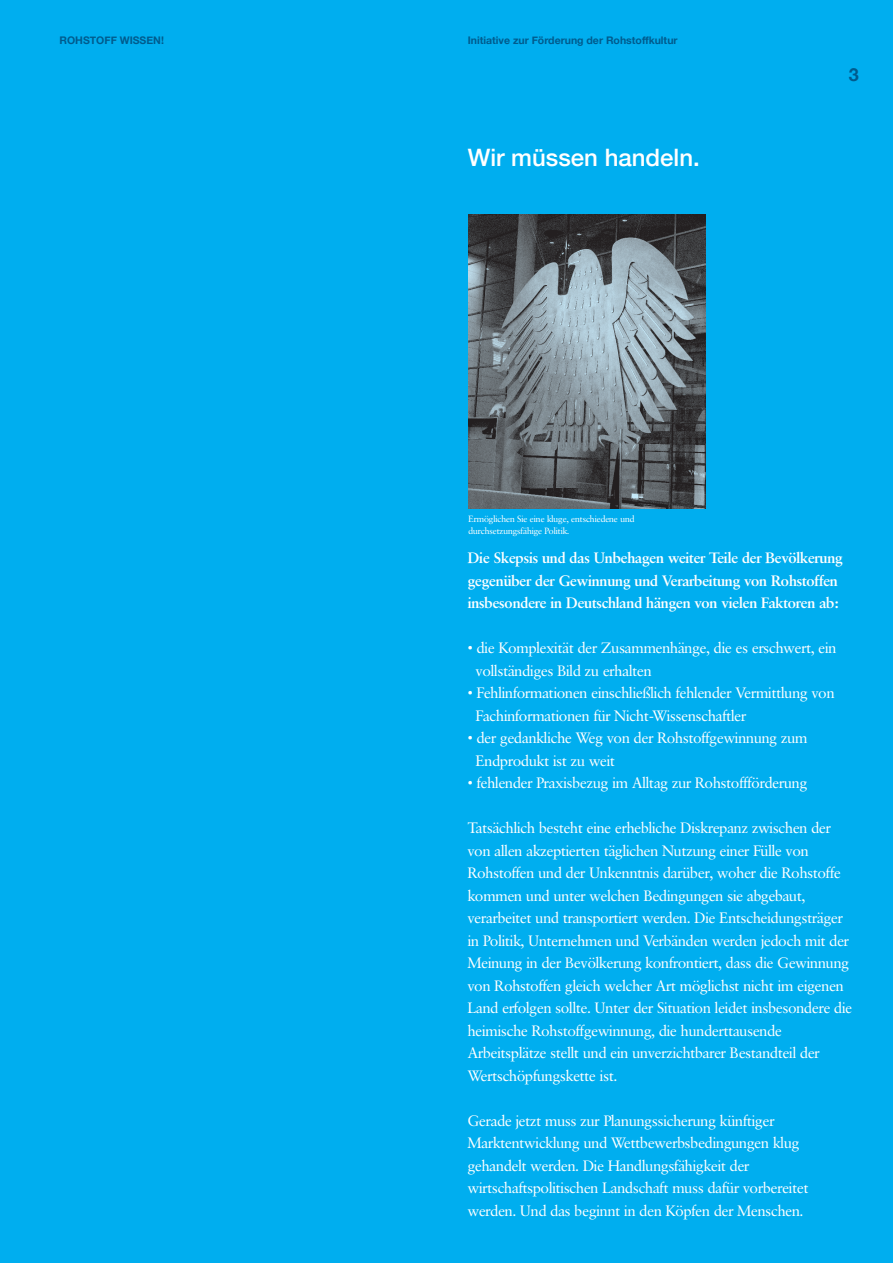
<style>
.page{position:relative;width:893px;height:1263px;background:#00aeef}
.page>*{position:absolute;margin:0;border:0;box-sizing:border-box;transform-origin:0 0}
.t1{font:500 24px "Helvetica Neue";color:#fff}
.t2{font:700 18px "Helvetica Neue";color:#005b8d}
.t3{font:15px/22.5px "Sabon BQ";color:#fff}
.t4{font:700 15px/22.5px "Sabon BQ";color:#fff}
.t5{font:700 10.5px "Helvetica Neue";color:#005b8d}
.t6{font:9px/12px "Sabon BQ";color:#fff}
</style>
<div class="page">
<img style="left:468px;top:214px;width:237px;height:294px">
<p class="t5" style="left:60px;top:32px;width:106px">ROHSTOFF WISSEN!</p>
<p class="t5" style="left:468px;top:32px;width:211px">Initiative zur Förderung der Rohstoffkultur</p>
<h1 class="t1" style="left:468px;top:138px;width:234px">Wir müssen handeln.</h1>
<p class="t6" style="left:468px;top:513px;width:167px">Ermöglichen Sie eine kluge, entschiedene und durchsetzungsfähige Politik.</p>
<p class="t2" style="left:849px;top:61px;width:12px">3</p>
<p class="t4" style="left:468px;top:547px;width:376px">Die Skepsis und das Unbehagen weiter Teile der Bevölkerung gegenüber der Gewinnung und Verarbeitung von Rohstoffen insbesondere in Deutschland hängen von vielen Faktoren ab:</p>
<p class="t3" style="left:476px;top:637px;width:362px;text-indent:-8px">• die Komplexität der Zusammenhänge, die es erschwert, ein vollständiges Bild zu erhalten</p>
<p class="t3" style="left:476px;top:682px;width:360px;text-indent:-8px">• Fehlinformationen einschließlich fehlender Vermittlung von<br>Fachinformationen für Nicht-Wissenschaftler</p>
<p class="t3" style="left:476px;top:727px;width:333px;text-indent:-8px">• der gedankliche Weg von der Rohstoffgewinnung zum<br>Endprodukt ist zu weit</p>
<p class="t3" style="left:468px;top:772px;width:341px">• fehlender Praxisbezug im Alltag zur Rohstoffförderung</p>
<p class="t3" style="left:468px;top:817px;width:386px">Tatsächlich besteht eine erhebliche Diskrepanz zwischen der von allen akzeptierten täglichen Nutzung einer Fülle von Rohstoffen und der Unkenntnis darüber, woher die Rohstoffe kommen und unter welchen Bedingungen sie abgebaut, verarbeitet und transportiert werden. Die Entscheidungsträger in Politik, Unternehmen und Verbänden werden jedoch mit der Meinung in der Bevölkerung konfrontiert, dass die Gewinnung von Rohstoffen gleich welcher Art möglichst nicht im eigenen Land erfolgen sollte. Unter der Situation leidet insbesondere die heimische Rohstoffgewinnung, die hunderttausende Arbeitsplätze stellt und ein unverzichtbarer Bestandteil der Wertschöpfungskette ist.</p>
<p class="t3" style="left:468px;top:1109px;width:342px">Gerade jetzt muss zur Planungssicherung künftiger Marktentwicklung und Wettbewerbsbedingungen klug gehandelt werden. Die Handlungsfähigkeit der wirtschaftspolitischen Landschaft muss dafür vorbereitet werden. Und das beginnt in den Köpfen der Menschen.</p>
</div>
